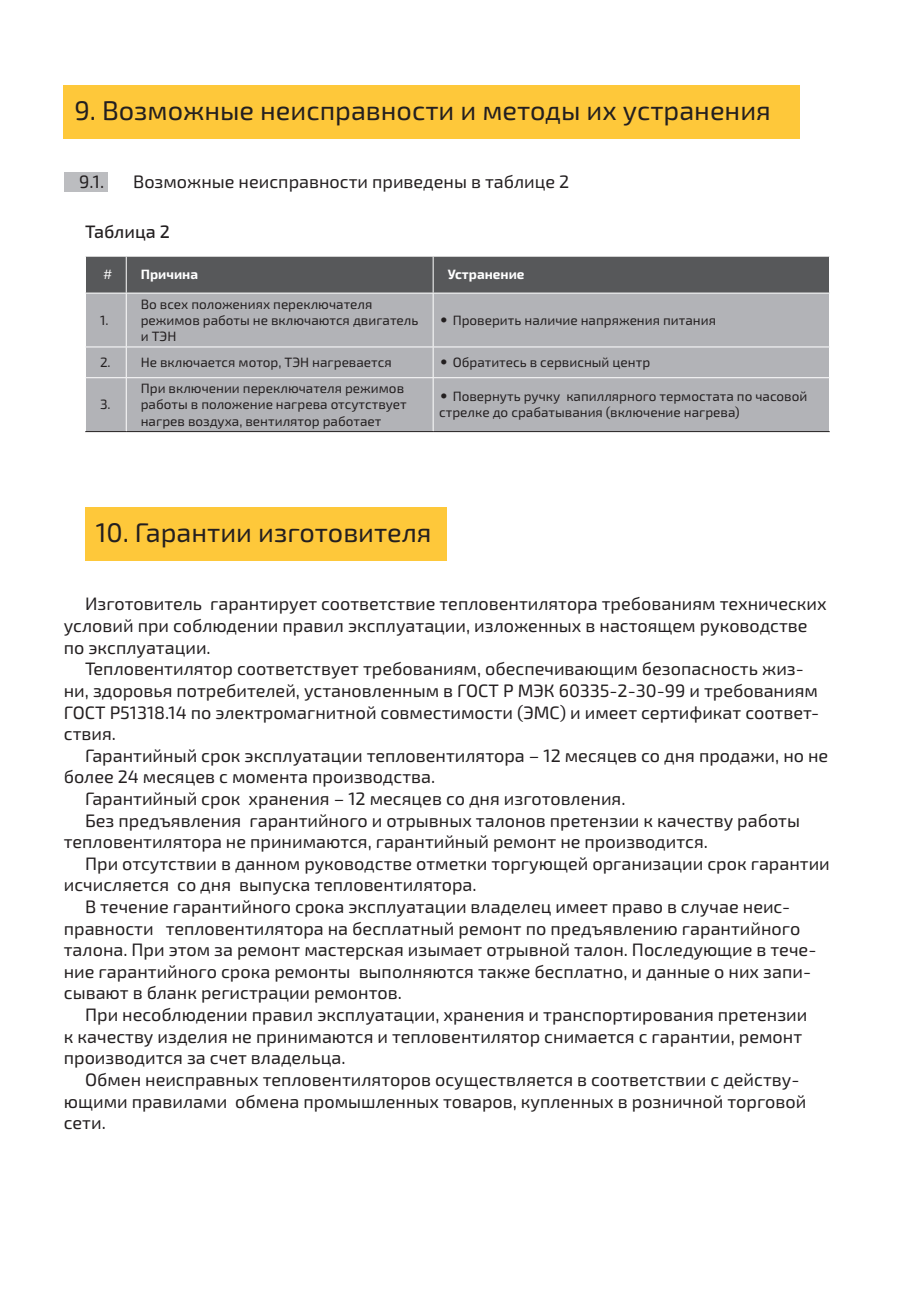
<style>
.page{position:relative;width:915px;height:1306px;background:#fff}
.page>*{position:absolute;margin:0;border:0;box-sizing:border-box;transform-origin:0 0}
.Основной{font:27px "Exo 2.0";color:#231f20}
.Основной-2{font:18px/21.6px "Exo 2.0";color:#231f20}
.Основной-3{font:500 18px "Exo 2.0";color:#231f20}
.Обычный{font:13.5px/16.2px "Exo 2.0";color:#231f20}
.Обычный-2{font:700 13.5px "Exo 2.0";color:#fff}
.Обычный-3{font:13.5px "Exo 2.0";color:#fff}
.s1{font-family:"Trebuchet MS";font-size:18px}
</style>
<div class="page">
<div style="left:64px;top:85px;width:735px;height:53px;background:#fec83a"></div>
<div style="left:64px;top:172px;width:43px;height:20px;background:#bcbdc0"></div>
<div style="left:86px;top:257px;width:742px;height:36px;background:#57585a"></div>
<div style="left:86px;top:294px;width:742px;height:137px;background:#b2b3b7"></div>
<hr style="left:126px;top:256px;width:1px;height:37px;background:#fff">
<hr style="left:432px;top:256px;width:1px;height:37px;background:#fff">
<hr style="left:126px;top:293px;width:1px;height:53px;background:#fff">
<hr style="left:432px;top:293px;width:1px;height:53px;background:#fff">
<hr style="left:85px;top:346px;width:41px;height:1px;background:#fff">
<hr style="left:126px;top:346px;width:307px;height:1px;background:#fff">
<hr style="left:126px;top:347px;width:1px;height:30px;background:#fff">
<hr style="left:433px;top:346px;width:396px;height:1px;background:#fff">
<hr style="left:432px;top:347px;width:1px;height:30px;background:#fff">
<hr style="left:85px;top:377px;width:41px;height:1px;background:#fff">
<hr style="left:126px;top:377px;width:307px;height:1px;background:#fff">
<hr style="left:126px;top:378px;width:1px;height:53px;background:#fff">
<hr style="left:433px;top:377px;width:396px;height:1px;background:#fff">
<hr style="left:432px;top:378px;width:1px;height:53px;background:#fff">
<hr style="left:85px;top:431px;width:41px;height:1px;background:#231f20">
<hr style="left:126px;top:431px;width:307px;height:1px;background:#231f20">
<hr style="left:433px;top:431px;width:396px;height:1px;background:#231f20">
<div style="left:85px;top:507px;width:361px;height:53px;background:#fec83a"></div>
<p class="Основной" style="left:74px;top:95px;width:697px">9. Возможные неисправности и методы их устранения</p>
<p class="Основной-2" style="left:79px;top:171px;width:26px">9.1.</p>
<p class="Основной-2" style="left:133px;top:171px;width:437px">Возможные неисправности приведены в таблице 2</p>
<p class="Основной-3" style="left:85px;top:221px;width:86px">Таблица 2</p>
<p class="Обычный-3" style="left:103px;top:267px;width:11px">#</p>
<p class="Обычный-2" style="left:141px;top:266px;width:59px">Причина</p>
<p class="Обычный-2" style="left:447px;top:266px;width:78px">Устранение</p>
<p class="Обычный" style="left:100px;top:312px;width:10px">1.</p>
<p class="Обычный" style="left:141px;top:296px;width:279px">Во всех положениях переключателя режимов работы не включаются двигатель и ТЭН</p>
<p class="Обычный" style="left:439px;top:312px;width:278px"><span class="s1">•</span> Проверить наличие напряжения питания</p>
<p class="Обычный" style="left:100px;top:354px;width:12px">2.</p>
<p class="Обычный" style="left:141px;top:354px;width:252px">Не включается мотор, ТЭН нагревается</p>
<p class="Обычный" style="left:439px;top:354px;width:212px"><span class="s1">•</span> Обратитесь в сервисный центр</p>
<p class="Обычный" style="left:100px;top:397px;width:12px">3.</p>
<p class="Обычный" style="left:141px;top:380px;width:267px">При включении переключателя режимов работы в положение нагрева отсутствует нагрев воздуха, вентилятор работает</p>
<p class="Обычный" style="left:439px;top:389px;width:369px"><span class="s1">•</span> Повернуть ручку капиллярного термостата по часовой стрелке до срабатывания (включение нагрева)</p>
<p class="Основной" style="left:96px;top:517px;width:337px">10. Гарантии изготовителя</p>
<p class="Основной-2" style="left:64px;top:593px;width:764px;text-indent:21px">Изготовитель гарантирует соответствие тепловентилятора требованиям технических условий при соблюдении правил эксплуатации, изложенных в настоящем руководстве по эксплуатации.</p>
<p class="Основной-2" style="left:64px;top:658px;width:756px;text-indent:21px">Тепловентилятор соответствует требованиям, обеспечивающим безопасность жиз&shy;ни, здоровья потребителей, установленным в ГОСТ Р МЭК 60335-2-30-99 и требованиям ГОСТ Р51318.14 по электромагнитной совместимости (ЭМС) и имеет сертификат соответ&shy;ствия.</p>
<p class="Основной-2" style="left:64px;top:745px;width:765px;text-indent:21px">Гарантийный срок эксплуатации тепловентилятора – 12 месяцев со дня продажи, но не более 24 месяцев с момента производства.</p>
<p class="Основной-2" style="left:85px;top:788px;width:541px">Гарантийный срок хранения – 12 месяцев со дня изготовления.</p>
<p class="Основной-2" style="left:64px;top:809px;width:737px;text-indent:21px">Без предъявления гарантийного и отрывных талонов претензии к качеству работы тепловентилятора не принимаются, гарантийный ремонт не производится.</p>
<p class="Основной-2" style="left:64px;top:853px;width:767px;text-indent:21px">При отсутствии в данном руководстве отметки торгующей организации срок гарантии исчисляется со дня выпуска тепловентилятора.</p>
<p class="Основной-2" style="left:64px;top:896px;width:753px;text-indent:21px">В течение гарантийного срока эксплуатации владелец имеет право в случае неис&shy;правности тепловентилятора на бесплатный ремонт по предъявлению гарантийного талона. При этом за ремонт мастерская изымает отрывной талон. Последующие в тече&shy;ние гарантийного срока ремонты выполняются также бесплатно, и данные о них запи&shy;сывают в бланк регистрации ремонтов.</p>
<p class="Основной-2" style="left:64px;top:1004px;width:744px;text-indent:21px">При несоблюдении правил эксплуатации, хранения и транспортирования претензии к качеству изделия не принимаются и тепловентилятор снимается с гарантии, ремонт производится за счет владельца.</p>
<p class="Основной-2" style="left:64px;top:1069px;width:743px;text-indent:21px">Обмен неисправных тепловентиляторов осуществляется в соответствии с действу&shy;ющими правилами обмена промышленных товаров, купленных в розничной торговой сети.</p>
</div>
